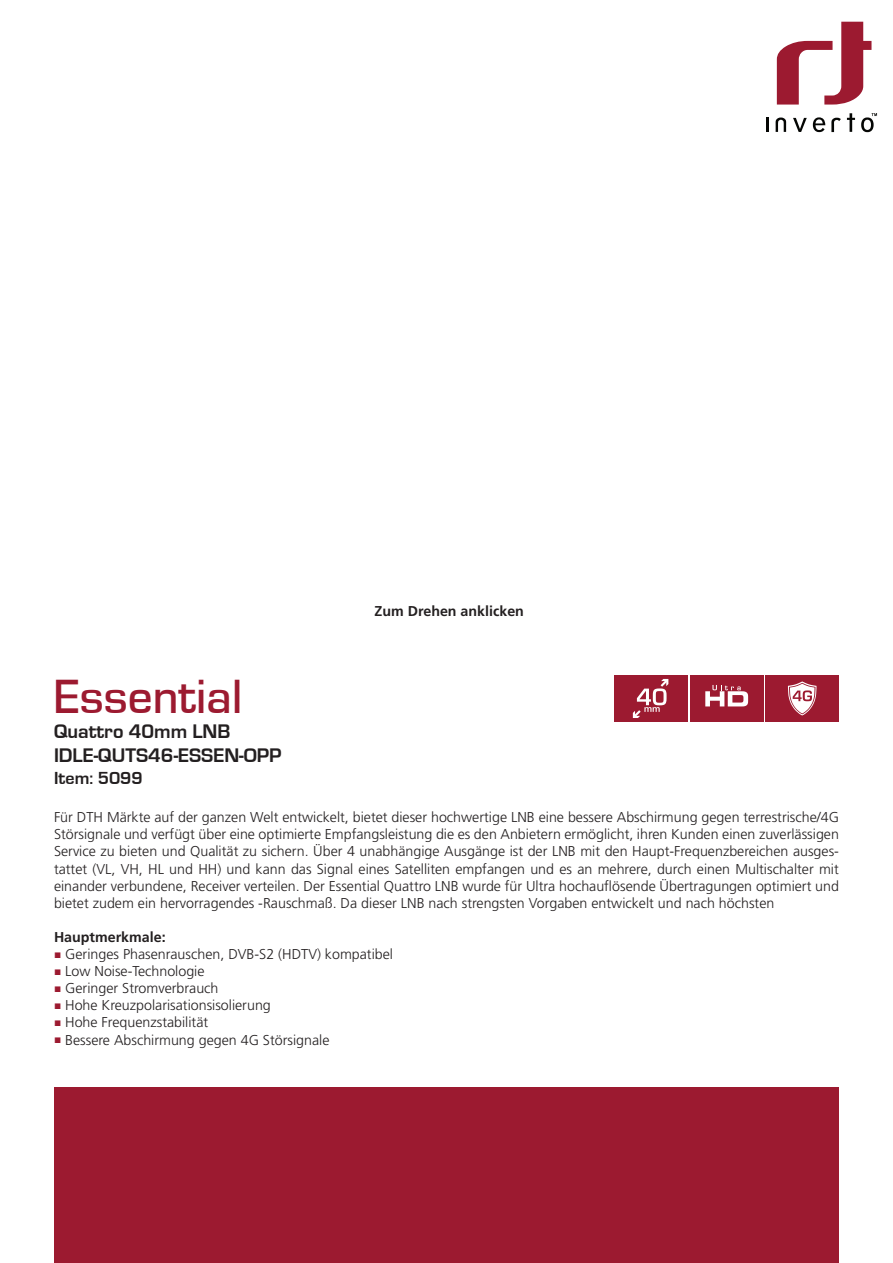
<style>
.page{position:relative;width:893px;height:1263px;background:#fff}
.page>*{position:absolute;margin:0;border:0;box-sizing:border-box;transform-origin:0 0}
.t1{font:500 49.5px "Eurostile T";color:#9c1a30}
.t2{font:700 20.25px "Eurostile T";color:#231f20}
.t3{font:700 18px "Eurostile T";color:#231f20}
.Running_texts{font:300 14.25px/17.1px "Frutiger";color:#231f20}
.Running_texts-2{font:700 14.25px "Frutiger";color:#231f20}
.Running_texts-3{font:12px "Arial";color:#9c1a30}
</style>
<div class="page">
<div style="left:54px;top:1087px;width:785px;height:176px;background:#9c1a30"></div>
<svg style="left:777px;top:22px;width:94px;height:83px"></svg>
<svg style="left:847px;top:113px;width:8px;height:19px"></svg>
<hr style="left:766px;top:118px;width:3px;height:14px;background:#050604">
<svg style="left:793px;top:118px;width:14px;height:14px"></svg>
<svg style="left:813px;top:117px;width:12px;height:15px"></svg>
<svg style="left:861px;top:113px;width:16px;height:19px"></svg>
<svg style="left:831px;top:118px;width:10px;height:14px"></svg>
<svg style="left:776px;top:118px;width:10px;height:14px"></svg>
<div style="left:614px;top:675px;width:73px;height:47px;background:#9c1a30"></div>
<svg style="left:632px;top:678px;width:37px;height:40px"></svg>
<div style="left:690px;top:675px;width:73px;height:47px;background:#9c1a30"></div>
<svg style="left:705px;top:685px;width:43px;height:21px"></svg>
<div style="left:765px;top:675px;width:74px;height:47px;background:#9c1a30"></div>
<svg style="left:788px;top:681px;width:28px;height:34px"></svg>
<p class="Running_texts-2" style="left:375px;top:603px;width:151px">Zum Drehen anklicken</p>
<p class="t1" style="left:54px;top:670px;width:190px">Essential</p>
<p class="t2" style="left:54px;top:720px;width:178px">Quattro 40mm LNB</p>
<p class="t2" style="left:54px;top:744px;width:229px">IDLE-QUTS46-ESSEN-OPP</p>
<p class="t3" style="left:54px;top:768px;width:90px">Item: 5099</p>
<p class="Running_texts" style="left:54px;top:809px;width:786px">Für DTH Märkte auf der ganzen Welt entwickelt, bietet dieser hochwertige LNB eine bessere Abschirmung gegen terrestrische/4G<br>Störsignale und verfügt über eine optimierte Empfangsleistung die es den Anbietern ermöglicht, ihren Kunden einen zuverlässigen</p>
<p class="Running_texts" style="left:54px;top:860px;width:786px">tattet (VL, VH, HL und HH) und kann das Signal eines Satelliten empfangen und es an mehrere, durch einen Multischalter mit</p>
<p class="Running_texts" style="left:54px;top:843px;width:786px">Service zu bieten und Qualität zu sichern. Über 4 unabhängige Ausgänge ist der LNB mit den Haupt-Frequenzbereichen ausges-</p>
<p class="Running_texts" style="left:54px;top:877px;width:786px">einander verbundene, Receiver verteilen. Der Essential Quattro LNB wurde für Ultra hochauflösende Übertragungen optimiert und bietet zudem ein hervorragendes -Rauschmaß. Da dieser LNB nach strengsten Vorgaben entwickelt und nach höchsten</p>
<p class="Running_texts-2" style="left:54px;top:928px;width:113px">Hauptmerkmale:</p>
<p class="Running_texts" style="left:65px;top:945px;width:329px">Geringes Phasenrauschen, DVB 2S- (HDTV) kompatibel</p>
<p class="Running_texts-3" style="left:54px;top:945px;width:9px">■</p>
<p class="Running_texts" style="left:65px;top:963px;width:141px">Low Noise-Technologie</p>
<p class="Running_texts-3" style="left:54px;top:962px;width:9px">■</p>
<p class="Running_texts" style="left:65px;top:980px;width:155px">Geringer Stromverbrauch</p>
<p class="Running_texts-3" style="left:54px;top:980px;width:9px">■</p>
<p class="Running_texts" style="left:65px;top:997px;width:207px">Hohe Kreuzpolarisationsisolierung</p>
<p class="Running_texts-3" style="left:54px;top:997px;width:9px">■</p>
<p class="Running_texts" style="left:65px;top:1014px;width:145px">Hohe Frequenzstabilität</p>
<p class="Running_texts-3" style="left:54px;top:1014px;width:9px">■</p>
<p class="Running_texts" style="left:65px;top:1031px;width:266px">Bessere Abschirmung gegen G4 Störsignale</p>
<p class="Running_texts-3" style="left:54px;top:1031px;width:9px">■</p>
</div>
